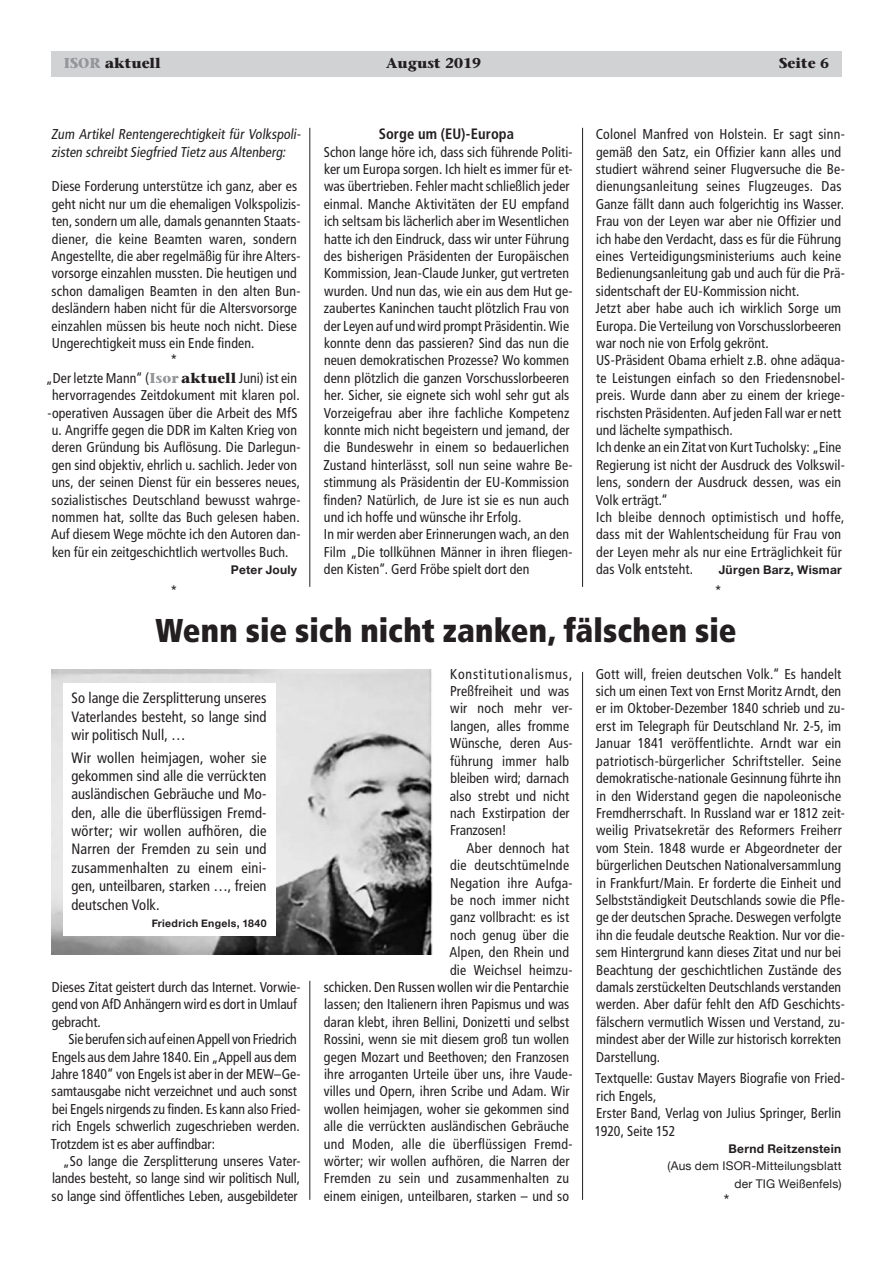
<style>
.page{position:relative;width:893px;height:1263px;background:#fff}
.page>*{position:absolute;margin:0;border:0;box-sizing:border-box;transform-origin:0 0}
.t1{font:900 condensed 33px "Frutiger LT Std";letter-spacing:.005em;color:#231f20}
.t2{font:condensed 15px/18.5px "Frutiger LT Std";letter-spacing:.005em;color:#231f20;text-align:justify}
.t3{font:700 condensed 15px "Frutiger LT Std";letter-spacing:.01em;color:#231f20}
.t4{font:condensed 14.25px/17.4px "Frutiger LT Std";letter-spacing:.005em;color:#231f20}
.t5{font:700 14.25px "Stone Serif Std";color:#231f20}
.t6{font:12px/17.4px "Helvetica Neue";letter-spacing:.015em;color:#231f20;text-align:right}
.t7{font:700 12px "Helvetica Neue";letter-spacing:.025em;color:#231f20}
.t8{font:700 10.5px "Helvetica Neue";letter-spacing:.03em;color:#231f20}
.s1{color:#939598}
.s2{font-family:"Stone Serif Std";font-weight:700;font-stretch:normal;color:#939598}
.s3{font-family:"Stone Serif Std";font-weight:700;font-stretch:normal}
</style>
<div class="page">
<div style="left:51px;top:51px;width:791px;height:26px;background:#d1d2d4"></div>
<hr style="left:309px;top:128px;width:1px;height:459px;background:#231f20">
<hr style="left:309px;top:981px;width:1px;height:219px;background:#231f20">
<hr style="left:582px;top:128px;width:1px;height:459px;background:#231f20">
<hr style="left:582px;top:672px;width:1px;height:528px;background:#231f20">
<img style="left:51px;top:670px;width:381px;height:284px">
<div style="left:63px;top:683px;width:212px;height:253px;background:#fff"></div>
<p class="t5" style="left:64px;top:54px;width:99px"><span class="s1">ISOR</span> aktuell</p>
<p class="t5" style="left:386px;top:54px;width:96px">August 2019</p>
<p class="t5" style="left:779px;top:54px;width:52px">Seite 6</p>
<p class="t3" style="left:379px;top:125px;width:137px">Sorge um (EU)-Europa</p>
<p class="t4" style="left:323px;top:143px;width:251px">Schon lange höre ich, dass sich führende Politi&shy;ker um Europa sorgen. Ich hielt es immer für et&shy;was übertrieben. Fehler macht schließlich jeder einmal. Manche Aktivitäten der EU empfand ich seltsam bis lächerlich aber im Wesentlichen hatte ich den Eindruck, dass wir unter Führung des bisherigen Präsidenten der Europäischen Kommission, Jean-Claude Junker, gut vertreten wurden. Und nun das, wie ein aus dem Hut ge&shy;zaubertes Kaninchen taucht plötzlich Frau von der Leyen auf und wird prompt Präsidentin. Wie konnte denn das passieren? Sind das nun die neuen demokratischen Prozesse? Wo kommen denn plötzlich die ganzen Vorschusslorbeeren her. Sicher, sie eignete sich wohl sehr gut als Vorzeigefrau aber ihre fachliche Kompetenz konnte mich nicht begeistern und jemand, der die Bundeswehr in einem so bedauerlichen Zustand hinterlässt, soll nun seine wahre Be&shy;stimmung als Präsidentin der EU-Kommission finden? Natürlich, de Jure ist sie es nun auch und ich hoffe und wünsche ihr Erfolg.<br>In mir werden aber Erinnerungen wach, an den Film „Die tollkühnen Männer in ihren fliegen&shy;den Kisten“. Gerd Fröbe spielt dort den</p>
<p class="t4" style="left:51px;top:126px;width:253px">Zum Artikel Rentengerechtigkeit für Volkspoli&shy;zisten schreibtSiegfried Tietz aus Altenberg:</p>
<p class="t4" style="left:52px;top:178px;width:247px">Diese Forderung unterstütze ich ganz, aber es</p>
<p class="t4" style="left:52px;top:195px;width:250px">geht nicht nur um die ehemaligen Volkspolizis-</p>
<p class="t4" style="left:52px;top:213px;width:250px">ten, sondern um alle, damals genannten Staats-</p>
<p class="t4" style="left:52px;top:230px;width:247px">diener, die keine Beamten waren, sondern</p>
<p class="t4" style="left:51px;top:247px;width:251px">Angestellte, die aber regelmäßig für ihre Alters-</p>
<p class="t4" style="left:52px;top:265px;width:247px">vorsorge einzahlen mussten. Die heutigen und</p>
<p class="t4" style="left:52px;top:282px;width:250px">schon damaligen Beamten in den alten Bun-</p>
<p class="t4" style="left:52px;top:300px;width:247px">desländern haben nicht für die Altersvorsorge</p>
<p class="t4" style="left:52px;top:317px;width:247px">einzahlen müssen bis heute noch nicht. Diese</p>
<p class="t4" style="left:52px;top:334px;width:204px">Ungerechtigkeit muss ein Ende finden.</p>
<p class="t4" style="left:170px;top:352px;width:8px">*</p>
<p class="t4" style="left:46px;top:369px;width:253px">„Der letzte Mann“ (<span class="s2">Isor</span> <span class="s3">aktuell</span> Juni) ist ein</p>
<p class="t4" style="left:52px;top:387px;width:249px">hervorragendes Zeitdokument mit klaren pol.</p>
<p class="t4" style="left:48px;top:404px;width:251px">-operativen Aussagen über die Arbeit des MfS</p>
<p class="t4" style="left:52px;top:421px;width:247px">u. Angriffe gegen die DDR im Kalten Krieg von</p>
<p class="t4" style="left:52px;top:439px;width:250px">deren Gründung bis Auflösung. Die Darlegun-</p>
<p class="t4" style="left:52px;top:456px;width:247px">gen sind objektiv, ehrlich u. sachlich. Jeder von</p>
<p class="t4" style="left:52px;top:474px;width:250px">uns, der seinen Dienst für ein besseres neues,</p>
<p class="t4" style="left:52px;top:491px;width:250px">sozialistisches Deutschland bewusst wahrge-</p>
<p class="t4" style="left:52px;top:508px;width:249px">nommen hat, sollte das Buch gelesen haben.</p>
<p class="t4" style="left:51px;top:526px;width:251px">Auf diesem Wege möchte ich den Autoren dan-</p>
<p class="t4" style="left:52px;top:543px;width:238px">ken für ein zeitgeschichtlich wertvolles Buch.</p>
<p class="t7" style="left:231px;top:561px;width:68px">Peter Jouly</p>
<p class="t4" style="left:170px;top:583px;width:8px">*</p>
<p class="t4" style="left:595px;top:126px;width:251px">Colonel Manfred von Holstein. Er sagt sinn&shy;gemäß den Satz, ein Offizier kann alles und studiert während seiner Flugversuche die Be&shy;dienungsanleitung seines Flugzeuges. Das Ganze fällt dann auch folgerichtig ins Wasser.<br>Frau von der Leyen war aber nie Offizier und ich habe den Verdacht, dass es für die Führung eines Verteidigungsministeriums auch keine Bedienungsanleitung gab und auch für die Prä&shy;sidentschaft der EU-Kommission nicht.<br>Jetzt aber habe auch ich wirklich Sorge um Europa. Die Verteilung von Vorschusslorbeeren war noch nie von Erfolg gekrönt.<br>US-Präsident Obama erhielt z.B. ohne adäqua&shy;te Leistungen einfach so den Friedensnobel&shy;preis. Wurde dann aber zu einem der kriege&shy;rischsten Präsidenten. Auf jeden Fall war er nett und lächelte sympathisch.<br>Ich denke an ein Zitat von Kurt Tucholsky: „Eine Regierung ist nicht der Ausdruck des Volkswil&shy;lens, sondern der Ausdruck dessen, was ein Volk erträgt.“<br>Ich bleibe dennoch optimistisch und hoffe, dass mit der Wahlentscheidung für Frau von der Leyen mehr als nur eine Erträglichkeit für das Volk entsteht.</p>
<p class="t7" style="left:719px;top:561px;width:125px">Jürgen Barz, Wismar</p>
<p class="t4" style="left:715px;top:583px;width:8px">*</p>
<h1 class="t1" style="left:155px;top:610px;width:583px">Wenn sie sich nicht zanken, fälschen sie</h1>
<p class="t2" style="left:71px;top:689px;width:197px">So lange die Zersplitterung unseres Vaterlandes besteht, so lange sind wir politisch Null, …</p>
<p class="t2" style="left:71px;top:748px;width:197px">Wir wollen heimjagen, woher sie gekommen sind alle die verrückten ausländischen Gebräuche und Mo&shy;den, alle die überflüssigen Fremd&shy;wörter; wir wollen aufhören, die Narren der Fremden zu sein und zusammenhalten zu einem eini&shy;gen, unteilbaren, starken …, freien deutschen Volk.</p>
<p class="t8" style="left:152px;top:915px;width:116px">Friedrich Engels, 1840</p>
<p class="t4" style="left:52px;top:978px;width:250px">Dieses Zitat geistert durch das Internet. Vorwie&shy;gend von AfD Anhängern wird es dort in Umlauf gebracht.</p>
<p class="t4" style="left:51px;top:1030px;width:251px;text-indent:18px">Sie berufen sich auf einen Appell von Friedrich Engels aus dem Jahre 1840. Ein „Appell aus dem Jahre 1840“ von Engels ist aber in der MEW–Ge&shy;samtausgabe nicht verzeichnet und auch sonst bei Engels nirgends zu finden. Es kann also Fried&shy;rich Engels schwerlich zugeschrieben werden.<br>Trotzdem ist es aber auffindbar:</p>
<p class="t4" style="left:52px;top:1152px;width:250px;text-align:justify;text-indent:11px">„So lange die Zersplitterung unseres Vater&shy;landes besteht, so lange sind wir politisch Null, so lange sind öffentliches Leben, ausgebildeter</p>
<p class="t4" style="left:450px;top:665px;width:124px">Konstitutionalismus,<br>Preßfreiheit und was wir noch mehr ver&shy;langen, alles fromme<br>Wünsche, deren Aus&shy;führung immer halb bleiben wird; darnach also strebt und nicht nach Exstirpation der<br>Franzosen!</p>
<p class="t4" style="left:324px;top:839px;width:250px;text-align:right">Aber dennoch hat<br>die deutschtümelnde<br>Negation ihre Aufga-<br>be noch immer nicht<br>ganz vollbracht: es ist<br>noch genug über die<br>Alpen, den Rhein und<br>die Weichsel heimzu-<br>schicken. Den Russen wollen wir die Pentarchie lassen; den Italienern ihren Papismus und was daran klebt, ihren Bellini, Donizetti und selbst Rossini, wenn sie mit diesem groß tun wollen gegen Mozart und Beethoven; den Franzosen ihre arroganten Urteile über uns, ihre Vaude&shy;villes und Opern, ihren Scribe und Adam. Wir wollen heimjagen, woher sie gekommen sind alle die verrückten ausländischen Gebräuche und Moden, alle die überflüssigen Fremd&shy;wörter; wir wollen aufhören, die Narren der Fremden zu sein und zusammenhalten zu einem einigen, unteilbaren, starken – und so</p>
<p class="t4" style="left:595px;top:665px;width:251px">Gott will, freien deutschen Volk.“ Es handelt sich um einen Text von Ernst Moritz Arndt, den er im Oktober-Dezember 1840 schrieb und zu&shy;erst im Telegraph für Deutschland Nr. 2-5, im Januar 1841 veröffentlichte. Arndt war ein patriotisch-bürgerlicher Schriftsteller. Seine demokratische-nationale Gesinnung führte ihn in den Widerstand gegen die napoleonische Fremdherrschaft. In Russland war er 1812 zeit&shy;weilig Privatsekretär des Reformers Freiherr vom Stein. 1848 wurde er Abgeordneter der bürgerlichen Deutschen Nationalversammlung in Frankfurt/Main. Er forderte die Einheit und Selbstständigkeit Deutschlands sowie die Pfle&shy;ge der deutschen Sprache. Deswegen verfolgte ihn die feudale deutsche Reaktion. Nur vor die&shy;sem Hintergrund kann dieses Zitat und nur bei Beachtung der geschichtlichen Zustände des damals zerstückelten Deutschlands verstanden werden. Aber dafür fehlt den AfD Geschichts&shy;fälschern vermutlich Wissen und Verstand, zu&shy;mindest aber der Wille zur historisch korrekten Darstellung.</p>
<p class="t4" style="left:595px;top:1070px;width:252px">Textquelle: Gustav Mayers Biografie von Fried&shy;rich Engels,<br>Erster Band, Verlag von Julius Springer, Berlin<br>1920, Seite 152</p>
<p class="t7" style="left:728px;top:1139px;width:114px">Bernd Reitzenstein</p>
<p class="t6" style="left:667px;top:1158px;width:176px">(Aus dem ISOR-Mitteilungsblatt der TIG Weißenfels)</p>
<p class="t4" style="left:723px;top:1192px;width:8px">*</p>
</div>
